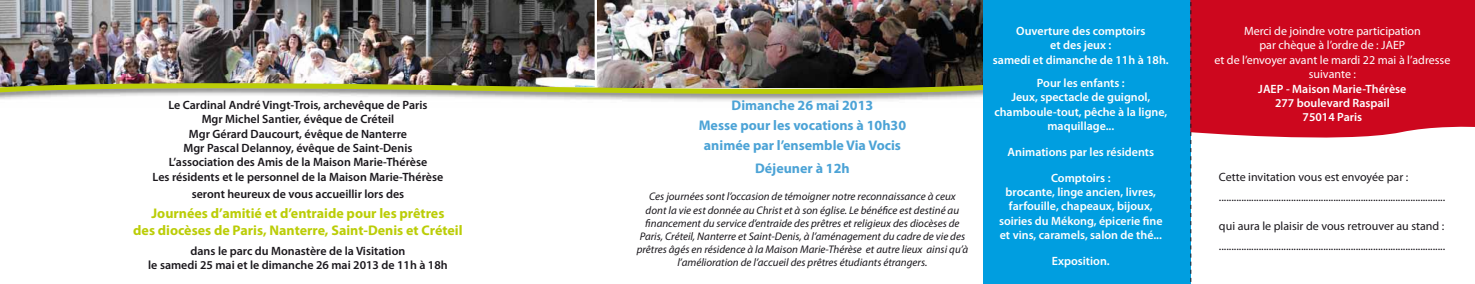
<style>
.page{position:relative;width:1475px;height:284px;background:#fff}
.page>*{position:absolute;margin:0;border:0;box-sizing:border-box;transform-origin:0 0}
.t1{font:700 14px/16.8px "Myriad Pro";color:#bbcd07;text-align:center}
.t2{font:700 14px/19.6px "Myriad Pro";color:#4ca3d6;text-align:center}
.t3{font:600 12px/14.4px "Myriad Pro";color:#1a171c;text-align:center}
.t4{font:600 12px/14.4px "Myriad Pro";color:#fff;text-align:center}
.t5{font:12px/20.1px "Myriad Pro";color:#1a171c}
.t6{font:12px/14.4px "Myriad Pro";color:#fff;text-align:center}
.t7{font:italic 11px/13.2px "Myriad Pro";color:#1a171c;text-align:center}
</style>
<div class="page">
<img style="left:597px;top:0;width:385px;height:74px">
<img style="left:0;top:0;width:595px;height:74px">
<img style="left:0;top:74px;width:982px;height:28px">
<div style="left:982px;top:0;width:208px;height:283px;background:#009ee0"></div>
<svg style="left:1191px;top:0;width:283px;height:144px;fill:#cd071e"></svg>
<svg style="left:1190px;top:0;width:1px;height:283px"></svg>
<p class="t3" style="left:153px;top:99px;width:292px">Le Cardinal André Vingt-Trois, archevêque de Paris<br>Mgr Michel Santier, évêque de Créteil<br>Mgr Gérard Daucourt, évêque de Nanterre<br>Mgr Pascal Delannoy, évêque de Saint-Denis L’association des Amis de la Maison Marie-Thérèse<br>Les résidents et le personnel de la Maison Marie-Thérèse</p>
<p class="t3" style="left:192px;top:188px;width:214px">seront heureux de vous accueillir lors des</p>
<p class="t1" style="left:133px;top:204px;width:331px">Journées d’amitié et d’entraide pour les prêtres<br>des diocèses de Paris, Nanterre, Saint-Denis et Créteil</p>
<p class="t3" style="left:148px;top:244px;width:301px">dans le parc du Monastère de la Visitation<br>le samedi 25 mai et le dimanche 26 mai 2013 de 11h à 18h</p>
<p class="t2" style="left:698px;top:95px;width:209px">Dimanche 26 mai 2013<br>Messe pour les vocations à 10h30 animée par l’ensemble Via Vocis</p>
<p class="t2" style="left:755px;top:158px;width:96px">Déjeuner à 12h</p>
<p class="t7" style="left:636px;top:191px;width:333px">Ces journées sont l’occasion de témoigner notre reconnaissance à ceux<br>dont la vie est donnée au Christ et à son église. Le bénéfice est destiné au financement du service d’entraide des prêtres et religieux des diocèses de Paris, Créteil, Nanterre et Saint-Denis, à l’aménagement du cadre de vie des prêtres âgés en résidence à la Maison Marie-Thérèse et autre lieux ainsi qu’à l’amélioration de l’accueil des prêtres étudiants étrangers.</p>
<p class="t4" style="left:992px;top:25px;width:177px">Ouverture des comptoirs<br>et des jeux :<br>samedi et dimanche de 11h à 18h.</p>
<p class="t4" style="left:994px;top:76px;width:174px">Pour les enfants :<br>Jeux, spectacle de guignol, chamboule-tout, pêche à la ligne, maquillage...</p>
<p class="t4" style="left:1007px;top:140px;width:148px;line-height:25.7px">Animations par les résidents<br>Comptoirs :</p>
<p class="t4" style="left:998px;top:186px;width:165px">brocante, linge ancien, livres, farfouille, chapeaux, bijoux, soiries du Mékong, épicerie fine et vins, caramels, salon de thé...</p>
<p class="t4" style="left:1051px;top:255px;width:59px">Exposition.</p>
<p class="t6" style="left:1214px;top:23px;width:237px">Merci de joindre votre participation<br>par chèque à l’ordre de : JAEP<br>et de l’envoyer avant le mardi 22 mai à l’adresse suivante :</p>
<p class="t4" style="left:1257px;top:82px;width:150px">JAEP - Maison Marie-Thérèse<br>277 boulevard Raspail<br>75014 Paris</p>
<p class="t5" style="left:1218px;top:166px;width:228px">Cette invitation vous est envoyée par : ...........................................................................................</p>
<p class="t5" style="left:1218px;top:215px;width:228px">qui aura le plaisir de vous retrouver au stand : ...........................................................................................</p>
</div>
